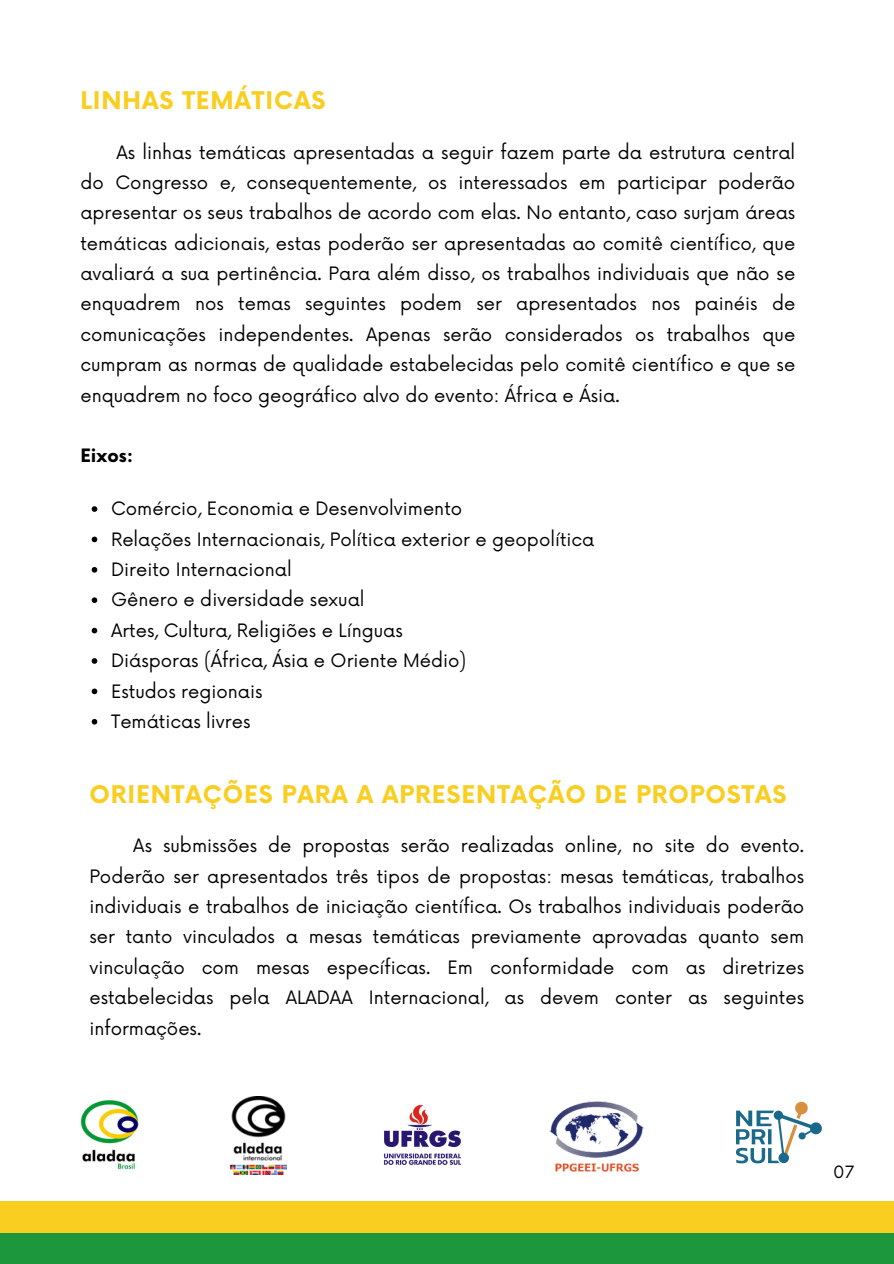
<style>
.page{position:relative;width:894px;height:1264px;background:#fff}
.page>*{position:absolute;margin:0;border:0;box-sizing:border-box;transform-origin:0 0}
.t1{font:700 23.7px "Now";letter-spacing:.035em;color:#f9ce21}
.t2{font:18px/30.3px "Now";color:#000;text-align:justify}
.t3{font:700 18px "Now";color:#000}
.t4{font:16.5px "Now";color:#000}
</style>
<div class="page">
<div style="left:0;top:1232px;width:893px;height:31px;background:#1c973b"></div>
<div style="left:0;top:1200px;width:893px;height:32px;background:#f9ce21"></div>
<img style="left:80px;top:1100px;width:59px;height:70px">
<img style="left:383px;top:1105px;width:78px;height:60px">
<img style="left:549px;top:1101px;width:95px;height:70px">
<img style="left:736px;top:1101px;width:86px;height:63px">
<svg style="left:92px;top:506px;width:5px;height:6px"></svg>
<svg style="left:92px;top:536px;width:5px;height:6px"></svg>
<svg style="left:92px;top:567px;width:5px;height:5px"></svg>
<svg style="left:92px;top:597px;width:5px;height:6px"></svg>
<svg style="left:92px;top:627px;width:5px;height:6px"></svg>
<svg style="left:92px;top:658px;width:5px;height:5px"></svg>
<svg style="left:92px;top:688px;width:5px;height:6px"></svg>
<svg style="left:92px;top:719px;width:5px;height:5px"></svg>
<img style="left:230px;top:1096px;width:56px;height:78px">
<p class="t1" style="left:80px;top:88px;width:246px">LINHAS TEMÁTICAS</p>
<h2 class="t2" style="left:80px;top:138px;width:716px;text-indent:36px">As linhas temáticas apresentadas a seguir fazem parte da estrutura central do Congresso e, consequentemente, os interessados em participar poderão apresentar os seus trabalhos de acordo com elas. No entanto, caso surjam áreas temáticas adicionais, estas poderão ser apresentadas ao comitê científico, que avaliará a sua pertinência. Para além disso, os trabalhos individuais que não se enquadrem nos temas seguintes podem ser apresentados nos painéis de comunicações independentes. Apenas serão considerados os trabalhos que cumpram as normas de qualidade estabelecidas pelo comitê científico e que se enquadrem no foco geográfico alvo do evento: África e Ásia.</h2>
<p class="t3" style="left:80px;top:446px;width:54px">Eixos:</p>
<p class="t2" style="left:111px;top:494px;width:352px">Comércio, Economia e Desenvolvimento</p>
<p class="t2" style="left:111px;top:525px;width:485px">Relações Internacionais, Política exterior e geopolítica</p>
<p class="t2" style="left:111px;top:555px;width:182px">Direito Internacional</p>
<p class="t2" style="left:111px;top:585px;width:255px">Gênero e diversidade sexual</p>
<p class="t2" style="left:111px;top:616px;width:293px">Artes, Cultura, Religiões e Línguas</p>
<p class="t2" style="left:111px;top:646px;width:357px">Diásporas (África, Ásia e Oriente Médio)</p>
<p class="t2" style="left:111px;top:676px;width:153px">Estudos regionais</p>
<h1 class="t2" style="left:111px;top:707px;width:141px">Temáticas livres</h1>
<p class="t1" style="left:89px;top:781px;width:698px">ORIENTAÇÕES PARA A APRESENTAÇÃO DE PROPOSTAS</p>
<p class="t2" style="left:89px;top:831px;width:716px;text-indent:44px">As submissões de propostas serão realizadas online, no site do evento.<br>Poderão ser apresentados três tipos de propostas: mesas temáticas, trabalhos individuais e trabalhos de iniciação científica. Os trabalhos individuais poderão ser tanto vinculados a mesas temáticas previamente aprovadas quanto sem vinculação com mesas específicas. Em conformidade com as diretrizes estabelecidas pela ALADAA Internacional, as devem conter as seguintes informações.</p>
<h1 class="t4" style="left:832px;top:1162px;width:23px">07</h1>
</div>
